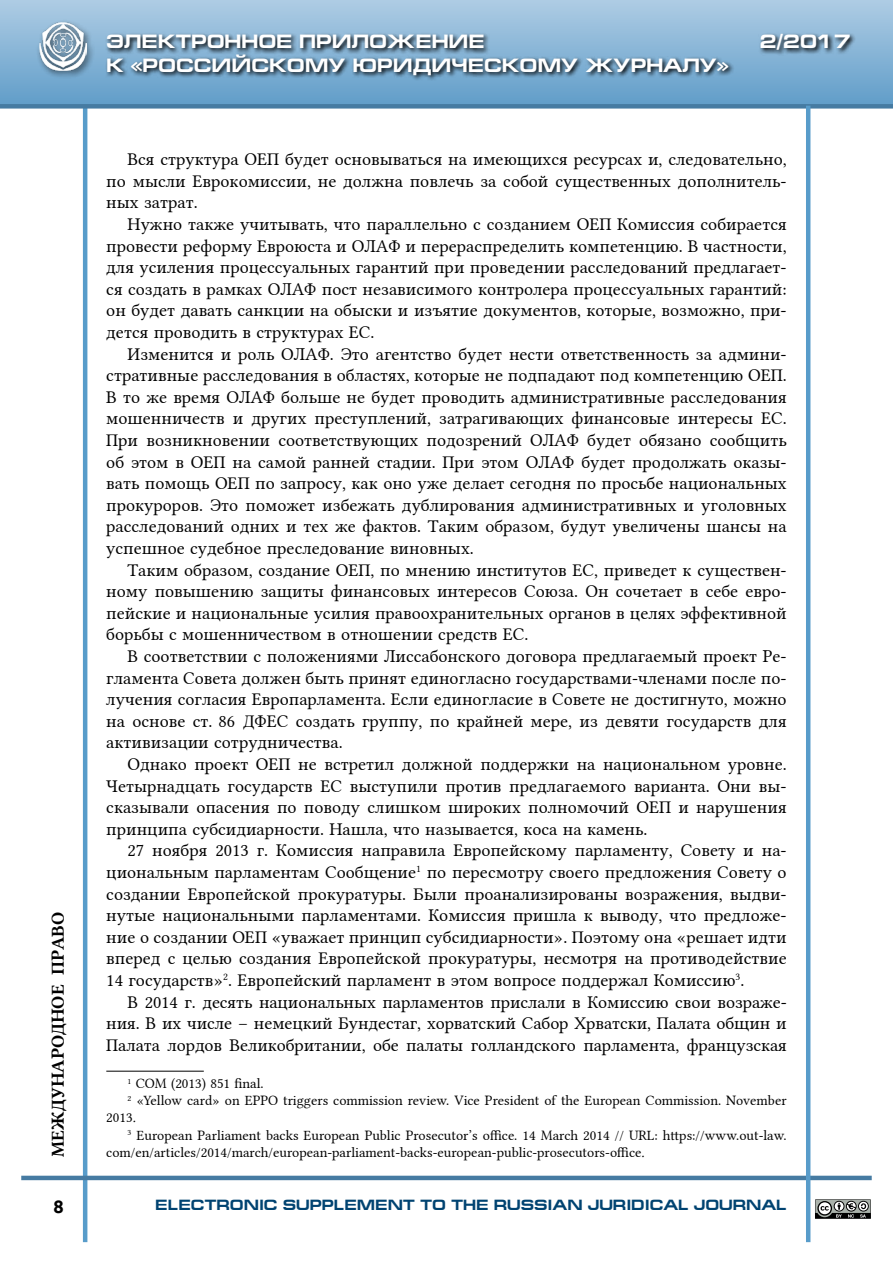
<style>
.page{position:relative;width:893px;height:1263px;background:#fff}
.page>*{position:absolute;margin:0;border:0;box-sizing:border-box;transform-origin:0 0}
.t1{font:700 19.5px "Europe Ext";color:#fff}
.t2{font:18px/21.6px "Lin Libertine";color:#000;text-align:justify}
.t3{font:18px "Lin Libertine B";color:#000}
.t4{font:700 18px "Ubuntu";color:#000}
.t5{font:700 15px "Europe Ext";color:#004371}
.t6{font:14.25px "Lin Libertine";color:#000}
.s1{font-family:"Lin Libertine I"}
</style>
<div class="page">
<div style="left:0;top:0;width:893px;height:106px;background:linear-gradient(to bottom,#aecce4,#619dc9)"></div>
<hr style="left:83px;top:106px;width:4px;height:1136px;background:#589cca">
<hr style="left:21px;top:1176px;width:851px;height:4px;background:#467ba2">
<div style="left:0;top:104px;width:893px;height:5px;background:#467ba2"></div>
<div style="left:35px;top:19px;width:60px;height:60px;background:#000;opacity:.63"></div>
<img style="left:39px;top:23px;width:48px;height:47px">
<svg style="left:105px;top:31px;width:751px;height:50px;background:#6b90ac"></svg>
<hr style="left:806px;top:106px;width:4px;height:1136px;background:#589cca">
<svg style="left:815px;top:1199px;width:56px;height:20px"></svg>
<hr style="left:106px;top:1071px;width:98px;height:1px;background:#000">
<p class="t3" style="left:46px;top:1157px;width:246px;rotate:-90deg">международное право</p>
<p class="t4" style="left:54px;top:1196px;width:12px">8</p>
<p class="t1" style="left:106px;top:31px;width:380px">ЭЛЕКТРОННОЕ ПРИЛОЖЕНИЕ</p>
<p class="t1" style="left:760px;top:31px;width:92px">2/2017</p>
<p class="t1" style="left:106px;top:54px;width:624px">К «РОССИЙСКОМУ ЮРИДИЧЕСКОМУ ЖУРНАЛУ»</p>
<p class="t2" style="left:106px;top:147px;width:682px;text-indent:21px">Вся структура ОЕП будет основываться на имеющихся ресурсах и, следовательно, по мысли Еврокомиссии, не должна повлечь за собой существенных дополнитель&shy;ных затрат.</p>
<p class="t2" style="left:106px;top:211px;width:682px;text-indent:21px">Нужно также учитывать, что параллельно с созданием ОЕП Комиссия собирается провести реформу Евроюста и ОЛАФ и перераспределить компетенцию. В частности, для усиления процессуальных гарантий при проведении расследований предлагает&shy;ся создать в рамках ОЛАФ пост независимого контролера процессуальных гарантий: он будет давать санкции на обыски и изъятие документов, которые, возможно, при&shy;дется проводить в структурах ЕС.</p>
<p class="t2" style="left:106px;top:341px;width:682px;text-indent:21px">Изменится и роль ОЛАФ. Это агентство будет нести ответственность за админи&shy;стративные расследования в областях, которые не подпадают под компетенцию ОЕП.<br>В то же время ОЛАФ больше не будет проводить административные расследования мошенничеств и других преступлений, затрагивающих финансовые интересы ЕС.<br>При возникновении соответствующих подозрений ОЛАФ будет обязано сообщить об этом в ОЕП на самой ранней стадии. При этом OЛАФ будет продолжать оказы&shy;вать помощь ОЕП по запросу, как оно уже делает сегодня по просьбе национальных прокуроров. Это поможет избежать дублирования административных и уголовных расследований одних и тех же фактов. Таким образом, будут увеличены шансы на успешное судебное преследование виновных.</p>
<p class="t2" style="left:106px;top:557px;width:682px;text-indent:21px">Таким образом, создание ОЕП, по мнению институтов ЕС, приведет к существен&shy;ному повышению защиты финансовых интересов Союза. Он сочетает в себе евро&shy;пейские и национальные усилия правоохранительных органов в целях эффективной борьбы с мошенничеством в отношении средств ЕС.</p>
<p class="t2" style="left:106px;top:643px;width:682px;text-indent:21px">В соответствии с положениями Лиссабонского договора предлагаемый проект Ре&shy;гламента Совета должен быть принят единогласно государствами-членами после по&shy;лучения согласия Европарламента. Если единогласие в Совете не достигнуто, можно на основе ст. 86 ДФЕС создать группу, по крайней мере, из девяти государств для активизации сотрудничества.</p>
<p class="t2" style="left:106px;top:751px;width:682px;text-indent:21px">Однако проект ОЕП не встретил должной поддержки на национальном уровне.<br>Четырнадцать государств ЕС выступили против предлагаемого варианта. Они вы&shy;сказывали опасения по поводу слишком широких полномочий ОЕП и нарушения принципа субсидиарности. Нашла, что называется, коса на камень.</p>
<p class="t2" style="left:106px;top:838px;width:682px;text-indent:21px">27 ноября 2013 г. Комиссия направила Европейскому парламенту, Совету и на&shy;циональным парламентам Сообщение<sup>1</sup> по пересмотру своего предложения Совету о создании Европейской прокуратуры. Были проанализированы возражения, выдви&shy;нутые национальными парламентами. Комиссия пришла к выводу, что предложе&shy;ние о создании ОЕП «уважает принцип субсидиарности». Поэтому она «решает идти вперед с целью создания Европейской прокуратуры, несмотря на противодействие 14 государств»<sup>2</sup>. Европейский парламент в этом вопросе поддержал Комиссию<sup>3</sup>.</p>
<p class="t2" style="left:106px;top:989px;width:682px;text-indent:21px">В 2014 г. десять национальных парламентов прислали в Комиссию свои возраже&shy;ния. В их числе – немецкий Бундестаг, хорватский Сабор Хрватски, Палата общин и Палата лордов Великобритании, обе палаты голландского парламента, французская</p>
<p class="t6" style="left:128px;top:1072px;width:138px"><sup>1</sup> COM (2013) 851 final.</p>
<p class="t6" style="left:128px;top:1089px;width:661px"><sup>2</sup> «Yellow card» on EPPO triggers commission review. Vice President of the European Commission. November</p>
<p class="t6" style="left:106px;top:1106px;width:31px">2013<span class="s1">.</span></p>
<p class="t6" style="left:128px;top:1123px;width:661px"><sup>3</sup> European Parliament backs European Public Prosecutor’s office. 14 March 2014 // URL: https://www.out-law.</p>
<p class="t6" style="left:106px;top:1141px;width:540px">com/en/articles/2014/march/european-parliament-backs-european-public-prosecutors-office<span class="s1">.</span></p>
<p class="t5" style="left:155px;top:1196px;width:633px">ELECTRONIC SUPPLEMENT TO THE RUSSIAN JURIDICAL JOURNAL</p>
</div>
